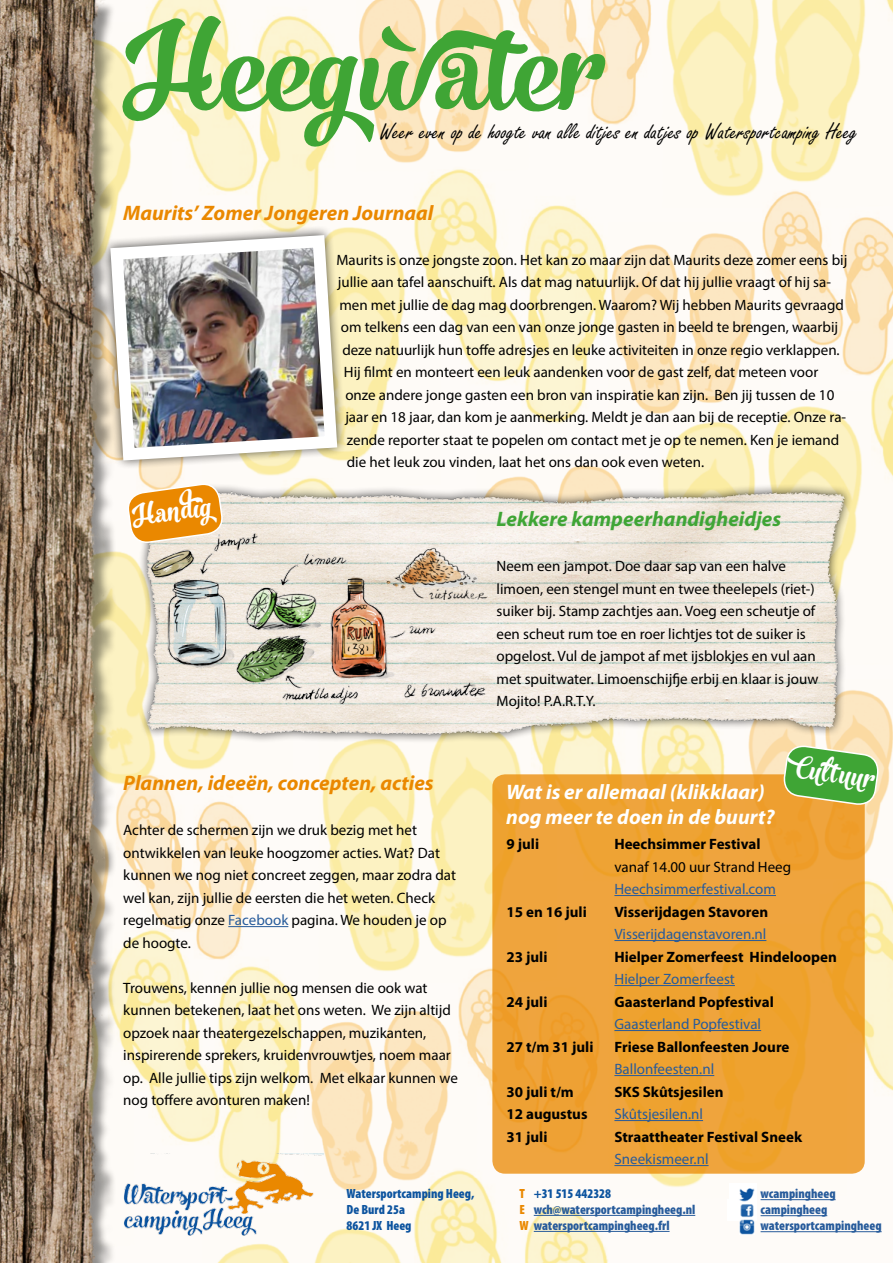
<style>
.page{position:relative;width:893px;height:1263px;background:#fff}
.page>*{position:absolute;margin:0;border:0;box-sizing:border-box;transform-origin:0 0}
.t1{font:115.2px "No.Seven";color:#3fa535}
.t2{font:27.6px "No.Seven";color:#fff}
.t3{font:24px "Freestyle Script";color:#000}
.t4{font:italic 700 21px "Myriad Pro";color:#ea8800}
.t5{font:italic 700 21px/25.2px "Myriad Pro";color:#fff}
.t6{font:italic 700 21px "Myriad Pro";color:#3fa535}
.t7{font:15px/22.5px "Myriad Pro";color:#000}
.t8{font:700 15px "Myriad Pro";color:#000}
.t9{font:15px "Myriad Pro";color:#275b9b}
.t10{font:900 condensed 13.35px/16px "Myriad Pro";color:#275b9b}
.t11{font:900 condensed 13.35px/16px "Myriad Pro";color:#0d549f}
.s1{color:#275b9b}
.s2{color:#ea8800}
.s3{color:#0d549f}
</style>
<div class="page">
<img style="left:123px;top:0;width:770px;height:1263px">
<img style="left:0;top:0;width:123px;height:1263px">
<img style="left:109px;top:1153px;width:214px;height:90px">
<hr style="left:534px;top:1215px;width:161px;height:1px;background:#275b9b">
<hr style="left:534px;top:1231px;width:136px;height:1px;background:#275b9b">
<hr style="left:761px;top:1199px;width:75px;height:1px;background:#275b9b">
<hr style="left:761px;top:1215px;width:66px;height:1px;background:#275b9b">
<hr style="left:761px;top:1231px;width:121px;height:1px;background:#275b9b">
<img style="left:728px;top:1200px;width:28px;height:20px">
<img style="left:730px;top:1183px;width:26px;height:21px">
<img style="left:739px;top:1219px;width:15px;height:15px">
<hr style="left:228px;top:926px;width:60px;height:1px;background:#275b9b">
<div style="left:492px;top:774px;width:373px;height:400px;background:#eea334;border-radius:13px"></div>
<hr style="left:614px;top:895px;width:162px;height:1px;background:#275b9b">
<hr style="left:614px;top:940px;width:152px;height:1px;background:#275b9b">
<hr style="left:614px;top:985px;width:121px;height:1px;background:#275b9b">
<hr style="left:614px;top:1030px;width:147px;height:1px;background:#275b9b">
<hr style="left:614px;top:1075px;width:100px;height:1px;background:#275b9b">
<hr style="left:614px;top:1120px;width:89px;height:1px;background:#275b9b">
<hr style="left:614px;top:1165px;width:94px;height:1px;background:#275b9b">
<img style="left:133px;top:460px;width:727px;height:295px">
<img style="left:142px;top:507px;width:355px;height:217px">
<svg style="left:99px;top:224px;width:249px;height:247px"></svg>
<img style="left:104px;top:229px;width:240px;height:238px">
<svg style="left:126px;top:477px;width:98px;height:67px"></svg>
<svg style="left:782px;top:744px;width:98px;height:62px"></svg>
<h1 class="t1" style="left:149px;top:3px;width:455px">Heeg`water</h1>
<h3 class="t3" style="left:380px;top:119px;width:479px">Weer even op de hoogte van alle ditjes en datjes op Watersportcamping Heeg</h3>
<h3 class="t4" style="left:123px;top:199px;width:312px">Maurits’ Zomer Jongeren Journaal</h3>
<p class="t7" style="left:336px;top:248px;width:513px">Maurits is onze jongste zoon. Het kan zo maar zijn dat Maurits deze zomer eens bij</p>
<p class="t7" style="left:338px;top:271px;width:495px">jullie aan tafel aanschuift. Als dat mag natuurlijk. Of dat hij jullie vraagt of hij sa-</p>
<p class="t7" style="left:339px;top:293px;width:506px">men met jullie de dag mag doorbrengen. Waarom? Wij hebben Maurits gevraagd</p>
<p class="t7" style="left:341px;top:316px;width:499px">om telkens een dag van een van onze jonge gasten in beeld te brengen, waarbij</p>
<p class="t7" style="left:342px;top:338px;width:499px">deze natuurlijk hun toffe adresjes en leuke activiteiten in onze regio verklappen.</p>
<p class="t7" style="left:344px;top:361px;width:476px">Hij filmt en monteert een leuk aandenken voor de gast zelf, dat meteen voor</p>
<p class="t7" style="left:345px;top:383px;width:490px">onze andere jonge gasten een bron van inspiratie kan zijn. Ben jij tussen de 10</p>
<p class="t7" style="left:345px;top:406px;width:502px">jaar en 18 jaar, dan kom je aanmerking. Meldt je dan aan bij de receptie. Onze ra-</p>
<p class="t7" style="left:347px;top:428px;width:494px">zende reporter staat te popelen om contact met je op te nemen. Ken je iemand</p>
<p class="t7" style="left:347px;top:451px;width:359px">die het leuk zou vinden, laat het ons dan ook even weten.</p>
<h2 class="t2" style="left:136px;top:500px;width:75px;rotate:-8deg">Handig</h2>
<h3 class="t4" style="left:123px;top:769px;width:312px">Plannen, ideeën, concepten, acties</h3>
<p class="t7" style="left:123px;top:818px;width:334px">Achter de schermen zijn we druk bezig met het ontwikkelen van leuke hoogzomer acties. Wat? Dat kunnen we nog niet concreet zeggen, maar zodra dat wel kan, zijn jullie de eersten die het weten. Check regelmatig onze <span class="s1">Facebook</span> pagina. We houden je op de hoogte.</p>
<p class="t7" style="left:123px;top:976px;width:336px">Trouwens, kennen jullie nog mensen die ook wat kunnen betekenen, laat het ons weten. We zijn altijd opzoek naar theatergezelschappen, muzikanten, inspirerende sprekers, kruidenvrouwtjes, noem maar op. Alle jullie tips zijn welkom. Met elkaar kunnen we nog toffere avonturen maken!</p>
<h3 class="t6" style="left:497px;top:506px;width:286px">Lekkere kampeerhandigheidjes</h3>
<p class="t7" style="left:497px;top:555px;width:323px">Neem een jampot. Doe daar sap van een halve limoen, een stengel munt en twee theelepels (riet-) suiker bij. Stamp zachtjes aan. Voeg een scheutje of een scheut rum toe en roer lichtjes tot de suiker is opgelost. Vul de jampot af met ijsblokjes en vul aan met spuitwater. Limoenschijfje erbij en klaar is jouw Mojito! P.A.R.T.Y.</p>
<h2 class="t2" style="left:799px;top:752px;width:80px;rotate:8deg">Cultuur</h2>
<h3 class="t5" style="left:506px;top:778px;width:270px">Wat is er allemaal (klikklaar) nog meer te doen in de buurt?</h3>
<p class="t8" style="left:506px;top:834px;width:34px">9 juli</p>
<p class="t8" style="left:614px;top:834px;width:148px">Heechsimmer Festival</p>
<p class="t7" style="left:614px;top:855px;width:178px">vanaf 14.00 uur Strand Heeg</p>
<p class="t9" style="left:614px;top:880px;width:163px">Heechsimmerfestival.com</p>
<p class="t8" style="left:506px;top:902px;width:82px">15 en 16 juli</p>
<p class="t8" style="left:614px;top:902px;width:155px">Visserijdagen Stavoren</p>
<p class="t9" style="left:614px;top:925px;width:153px">Visserijdagenstavoren.nl</p>
<p class="t8" style="left:506px;top:947px;width:43px">23 juli</p>
<p class="t8" style="left:614px;top:947px;width:224px">Hielper Zomerfeest Hindeloopen</p>
<p class="t9" style="left:614px;top:970px;width:122px">Hielper Zomerfeest</p>
<p class="t8" style="left:506px;top:992px;width:43px">24 juli</p>
<p class="t8" style="left:614px;top:992px;width:161px">Gaasterland Popfestival</p>
<p class="t9" style="left:614px;top:1015px;width:148px">Gaasterland Popfestival</p>
<p class="t8" style="left:506px;top:1037px;width:89px">27 t/m 31 juli</p>
<p class="t8" style="left:614px;top:1037px;width:177px">Friese Ballonfeesten Joure</p>
<p class="t9" style="left:614px;top:1060px;width:101px">Ballonfeesten.nl</p>
<p class="t8" style="left:506px;top:1082px;width:69px">30 juli t/m</p>
<p class="t8" style="left:614px;top:1082px;width:111px">SKS Skûtsjesilen</p>
<p class="t8" style="left:506px;top:1104px;width:83px">12 augustus</p>
<p class="t9" style="left:614px;top:1105px;width:90px">Skûtsjesilen.nl</p>
<p class="t8" style="left:506px;top:1127px;width:43px">31 juli</p>
<p class="t8" style="left:614px;top:1127px;width:189px">Straattheater Festival Sneek</p>
<p class="t9" style="left:614px;top:1150px;width:96px">Sneekismeer.nl</p>
<p class="t11" style="left:347px;top:1185px;width:129px">Watersportcamping Heeg,<br>De Burd 25a<br>8621 JX Heeg</p>
<p class="t10" style="left:519px;top:1185px;width:177px"><span class="s2">T</span> <span class="s3">+31 515 442328<br></span><span class="s2">E</span> wch@watersportcampingheeg.nl<br><span class="s2">W</span> watersportcampingheeg.frl</p>
<p class="t10" style="left:761px;top:1185px;width:123px">wcampingheeg campingheeg watersportcampingheeg</p>
</div>
